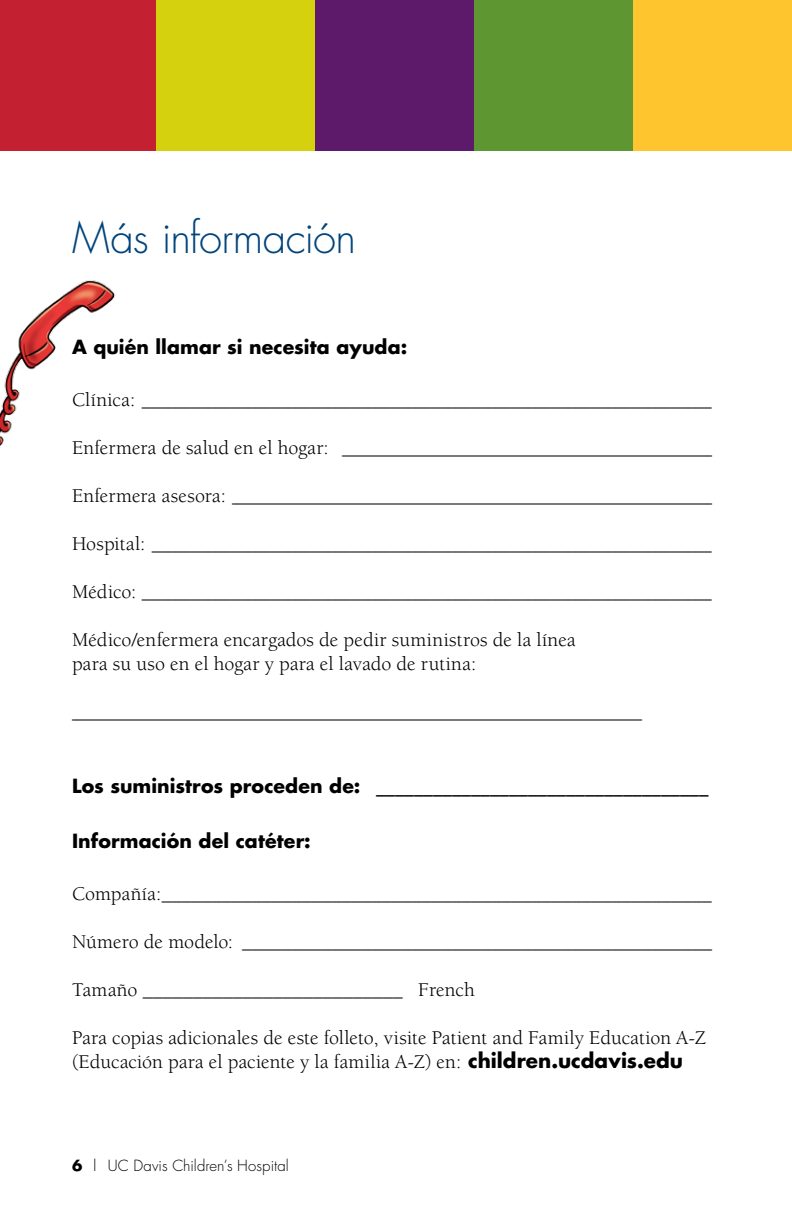
<style>
.page{position:relative;width:792px;height:1224px;background:#fff}
.page>*{position:absolute;margin:0;border:0;box-sizing:border-box;transform-origin:0 0}
.Headline{font:300 42px "Futura";letter-spacing:-.015em;color:#00447c}
.Body_Text___Berkeley{font:20px/24px "Berkeley";letter-spacing:.005em;color:#000}
.sub_sub{font:700 19px "Futura";letter-spacing:.005em;color:#000}
.t1{font:300 15px "Futura";color:#000}
.s1{font-family:"Futura";font-weight:700}
.s2{font-weight:700}
</style>
<div class="page">
<img style="left:0;top:280px;width:115px;height:166px">
<div style="left:0;top:0;width:156px;height:151px;background:#c32032"></div>
<div style="left:156px;top:0;width:159px;height:151px;background:#d5d10f"></div>
<div style="left:315px;top:0;width:159px;height:151px;background:#5d196a"></div>
<div style="left:474px;top:0;width:159px;height:151px;background:#5e9732"></div>
<div style="left:633px;top:0;width:159px;height:151px;background:#ffc52f"></div>
<p class="Headline" style="left:72px;top:211px;width:285px">Más información</p>
<p class="sub_sub" style="left:72px;top:334px;width:337px">A quién llamar si necesita ayuda:</p>
<p class="Body_Text___Berkeley" style="left:72px;top:388px;width:641px">Clínica: _________________________________________________________</p>
<p class="Body_Text___Berkeley" style="left:72px;top:436px;width:642px">Enfermera de salud en el hogar: _____________________________________</p>
<p class="Body_Text___Berkeley" style="left:72px;top:484px;width:642px">Enfermera asesora: ________________________________________________</p>
<p class="Body_Text___Berkeley" style="left:72px;top:532px;width:641px">Hospital: ________________________________________________________</p>
<p class="Body_Text___Berkeley" style="left:72px;top:580px;width:641px">Médico: _________________________________________________________</p>
<p class="Body_Text___Berkeley" style="left:72px;top:628px;width:505px">Médico/enfermera encargados de pedir suministros de la línea</p>
<p class="Body_Text___Berkeley" style="left:72px;top:652px;width:406px">para su uso en el hogar y para el lavado de rutina:</p>
<p class="Body_Text___Berkeley" style="left:72px;top:700px;width:571px">_________________________________________________________</p>
<p class="sub_sub" style="left:72px;top:773px;width:638px">Los suministros proceden de: ___________________________________</p>
<p class="sub_sub" style="left:72px;top:828px;width:240px">Información del catéter:</p>
<p class="Body_Text___Berkeley" style="left:72px;top:882px;width:641px">Compañía:_______________________________________________________</p>
<p class="Body_Text___Berkeley" style="left:72px;top:930px;width:642px">Número de modelo: _______________________________________________</p>
<p class="Body_Text___Berkeley" style="left:72px;top:978px;width:404px">Tamaño __________________________ French</p>
<p class="Body_Text___Berkeley" style="left:72px;top:1026px;width:635px">Para copias adicionales de este folleto, visite Patient and Family Education A-Z (Educación para el paciente y la familia A-Z) en: <span class="s1">children.ucdavis.edu</span></p>
<p class="t1" style="left:72px;top:1156px;width:218px"><span class="s2">6</span> | UC Davis Children’s Hospital</p>
</div>
